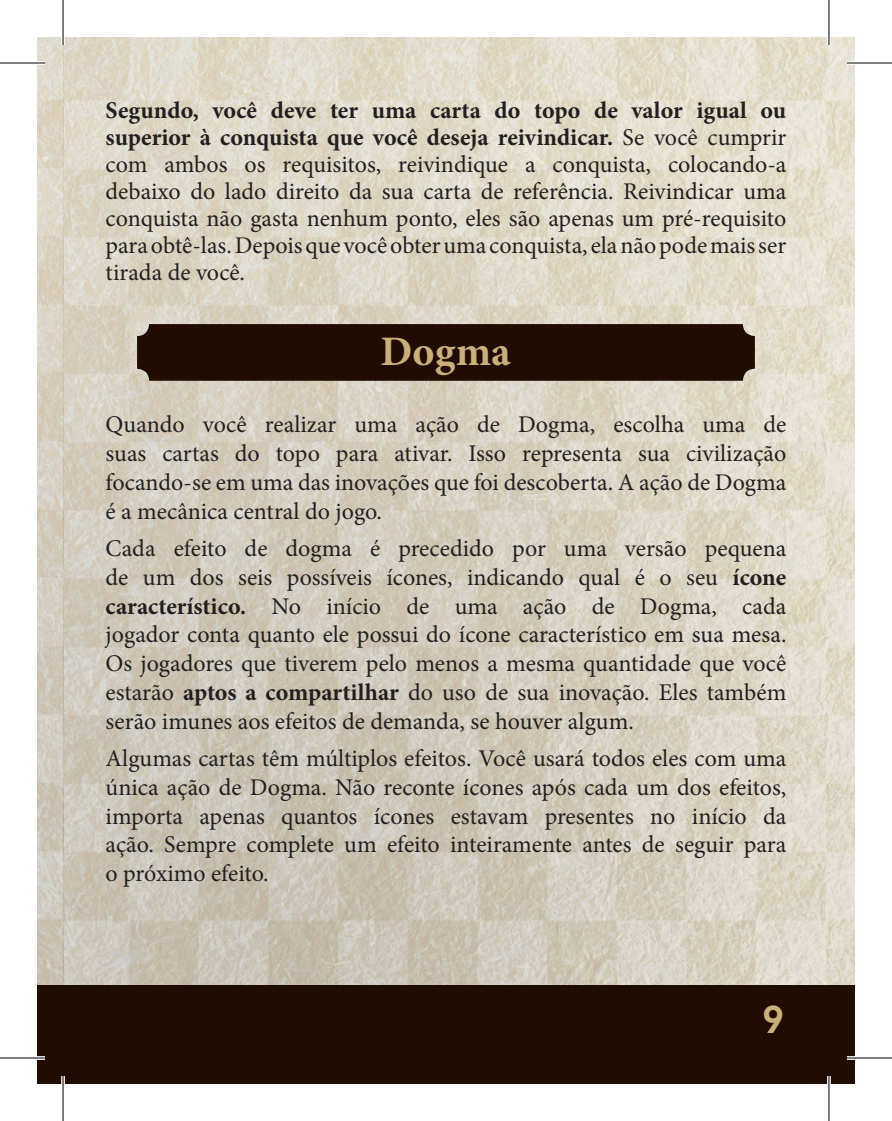
<style>
.page{position:relative;width:892px;height:1121px;background:#fff}
.page>*{position:absolute;margin:0;border:0;box-sizing:border-box;transform-origin:0 0}
.t1{font:700 42px "Minion Pro";letter-spacing:.005em;color:#c9b078}
.t2{font:800 36px "Futura";color:#c9b078}
.t3{font:24px/28.8px "Minion Pro";color:#231f20;text-align:justify}
.s1{font-weight:700}
</style>
<div class="page">
<img style="left:37px;top:37px;width:817px;height:949px">
<div style="left:37px;top:986px;width:817px;height:97px;background:#200c00"></div>
<div style="left:137px;top:324px;width:617px;height:57px;background:#200c00;border-radius:12px"></div>
<hr style="left:0;top:61px;width:45px;height:4px;background:#fff">
<hr style="left:846px;top:61px;width:45px;height:4px;background:#fff">
<svg style="left:0;top:1056px;width:45px;height:4px"></svg>
<svg style="left:847px;top:1056px;width:44px;height:4px"></svg>
<hr style="left:61px;top:0;width:4px;height:45px;background:#fff">
<svg style="left:61px;top:1076px;width:4px;height:8px"></svg>
<svg style="left:826px;top:0;width:4px;height:45px"></svg>
<svg style="left:826px;top:1076px;width:4px;height:45px"></svg>
<hr style="left:0;top:62px;width:45px;height:2px;background:#000">
<hr style="left:846px;top:62px;width:45px;height:2px;background:#000">
<hr style="left:0;top:1057px;width:45px;height:1px;background:#000">
<hr style="left:846px;top:1057px;width:45px;height:1px;background:#000">
<hr style="left:62px;top:0;width:2px;height:45px;background:#000">
<hr style="left:62px;top:1076px;width:2px;height:45px;background:#000">
<hr style="left:828px;top:0;width:1px;height:45px;background:#000">
<hr style="left:828px;top:1076px;width:1px;height:45px;background:#000">
<p class="t3" style="left:106px;top:97px;width:682px;line-height:27px"><span class="s1">Segundo, você deve ter uma carta do topo de valor igual ou superior à conquista que você deseja reivindicar.</span> Se você cumprir com ambos os requisitos, reivindique a conquista, colocando-a debaixo do lado direito da sua carta de referência. Reivindicar uma conquista não gasta nenhum ponto, eles são apenas um pré-requisito para obtê-las. Depois que você obter uma conquista, ela não pode mais ser tirada de você.</p>
<p class="t1" style="left:380px;top:322px;width:132px">Dogma</p>
<p class="t3" style="left:106px;top:410px;width:682px">Quando você realizar uma ação de Dogma, escolha uma de suas cartas do topo para ativar. Isso representa sua civilização focando-se em uma das inovações que foi descoberta. A ação de Dogma é a mecânica central do jogo.</p>
<p class="t3" style="left:106px;top:534px;width:682px">Cada efeito de dogma é precedido por uma versão pequena de um dos seis possíveis ícones, indicando qual é o seu <span class="s1">ícone característico.</span> No início de uma ação de Dogma, cada jogador conta quanto ele possui do ícone característico em sua mesa.<br>Os jogadores que tiverem pelo menos a mesma quantidade que você estarão <span class="s1">aptos a compartilhar</span> do uso de sua inovação. Eles também serão imunes aos efeitos de demanda, se houver algum.</p>
<p class="t3" style="left:106px;top:744px;width:682px">Algumas cartas têm múltiplos efeitos. Você usará todos eles com uma única ação de Dogma. Não reconte ícones após cada um dos efeitos, importa apenas quantos ícones estavam presentes no início da ação. Sempre complete um efeito inteiramente antes de seguir para o próximo efeito.</p>
<h2 class="t2" style="left:762px;top:995px;width:22px">9</h2>
</div>
